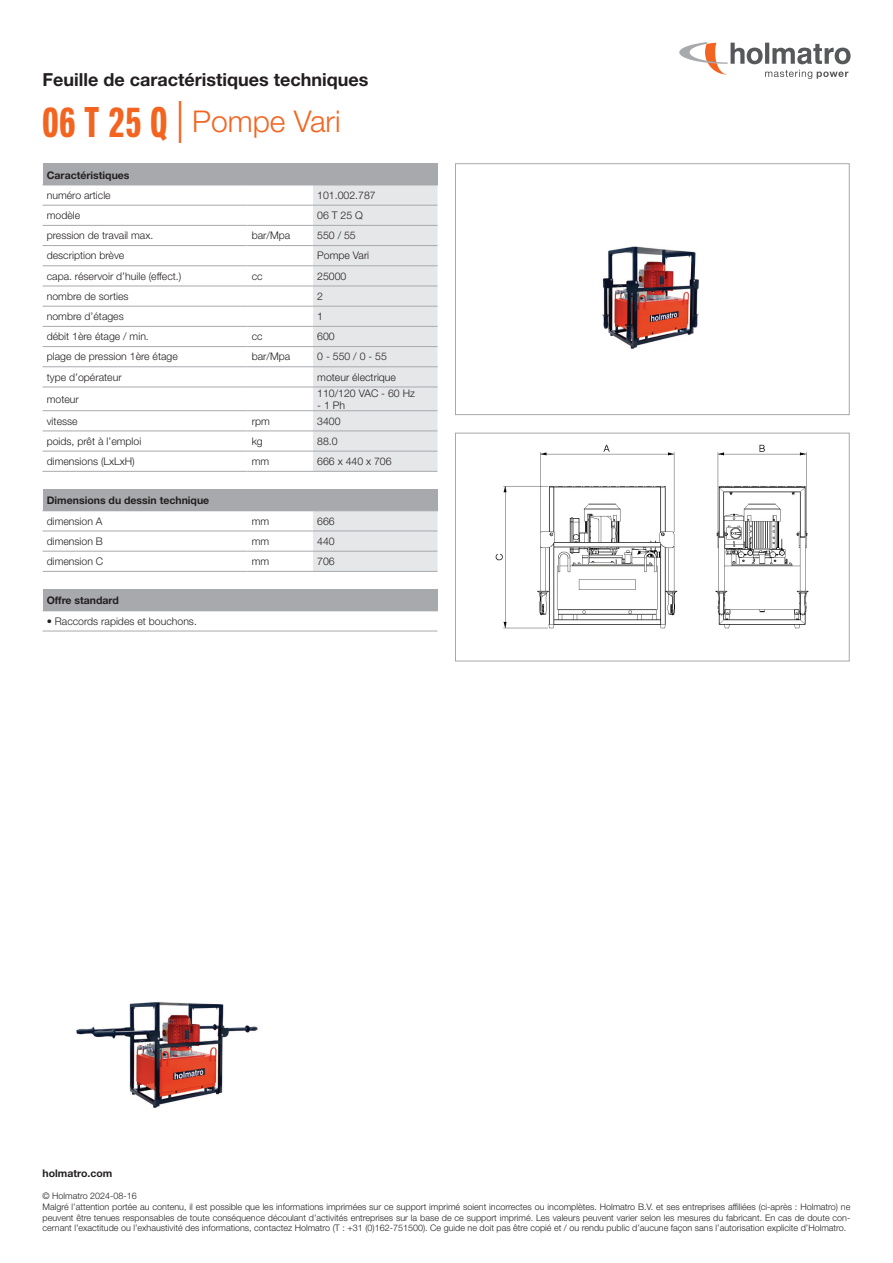
<style>
.page{position:relative;width:893px;height:1263px;background:#fff}
.page>*{position:absolute;margin:0;border:0;box-sizing:border-box;transform-origin:0 0}
.t1{font:300 30px "Helvetica Neue LT Std";color:#f36421}
.t2{font:700 18px "Helvetica Neue LT Std";color:#231f20}
.t3{font:300 10.5px "Helvetica Neue LT Std";color:#231f20}
.t4{font:700 10.5px "Helvetica Neue LT Std";color:#231f20}
.t5{font:300 9px/10.8px "Helvetica Neue LT Std";color:#231f20}
.s1{font-family:"Neue Helvetica Pro 79 Cm";font-weight:700;font-size:42px}
.s2{font-size:42px}
</style>
<div class="page">
<svg style="left:679px;top:42px;width:171px;height:37px"></svg>
<div style="left:43px;top:164px;width:394px;height:21px;background:#a8a9ad"></div>
<svg style="left:313px;top:164px;width:125px;height:307px;background:#e0e1e3"></svg>
<hr style="left:43px;top:185px;width:204px;height:1px;background:#a8a9ad">
<hr style="left:247px;top:185px;width:66px;height:1px;background:#a8a9ad">
<hr style="left:313px;top:185px;width:125px;height:1px;background:#a8a9ad">
<hr style="left:43px;top:205px;width:204px;height:1px;background:#a8a9ad">
<hr style="left:247px;top:205px;width:66px;height:1px;background:#a8a9ad">
<hr style="left:313px;top:205px;width:124px;height:1px;background:#a8a9ad">
<hr style="left:43px;top:225px;width:204px;height:1px;background:#a8a9ad">
<hr style="left:247px;top:225px;width:66px;height:1px;background:#a8a9ad">
<hr style="left:313px;top:225px;width:124px;height:1px;background:#a8a9ad">
<hr style="left:43px;top:245px;width:204px;height:1px;background:#a8a9ad">
<hr style="left:247px;top:245px;width:66px;height:1px;background:#a8a9ad">
<hr style="left:313px;top:245px;width:124px;height:1px;background:#a8a9ad">
<hr style="left:43px;top:265px;width:204px;height:1px;background:#a8a9ad">
<hr style="left:247px;top:265px;width:66px;height:1px;background:#a8a9ad">
<hr style="left:313px;top:265px;width:124px;height:1px;background:#a8a9ad">
<hr style="left:43px;top:286px;width:204px;height:1px;background:#a8a9ad">
<hr style="left:247px;top:286px;width:66px;height:1px;background:#a8a9ad">
<hr style="left:313px;top:286px;width:124px;height:1px;background:#a8a9ad">
<hr style="left:43px;top:306px;width:204px;height:1px;background:#a8a9ad">
<hr style="left:247px;top:306px;width:66px;height:1px;background:#a8a9ad">
<hr style="left:313px;top:306px;width:124px;height:1px;background:#a8a9ad">
<hr style="left:43px;top:326px;width:204px;height:1px;background:#a8a9ad">
<hr style="left:247px;top:326px;width:66px;height:1px;background:#a8a9ad">
<hr style="left:313px;top:326px;width:124px;height:1px;background:#a8a9ad">
<hr style="left:43px;top:346px;width:204px;height:1px;background:#a8a9ad">
<hr style="left:247px;top:346px;width:66px;height:1px;background:#a8a9ad">
<hr style="left:313px;top:346px;width:124px;height:1px;background:#a8a9ad">
<hr style="left:43px;top:366px;width:204px;height:1px;background:#a8a9ad">
<hr style="left:247px;top:366px;width:66px;height:1px;background:#a8a9ad">
<hr style="left:313px;top:366px;width:124px;height:1px;background:#a8a9ad">
<hr style="left:43px;top:387px;width:204px;height:1px;background:#a8a9ad">
<hr style="left:247px;top:387px;width:66px;height:1px;background:#a8a9ad">
<hr style="left:313px;top:387px;width:124px;height:1px;background:#a8a9ad">
<hr style="left:43px;top:410px;width:204px;height:1px;background:#a8a9ad">
<hr style="left:247px;top:410px;width:66px;height:1px;background:#a8a9ad">
<hr style="left:313px;top:410px;width:124px;height:1px;background:#a8a9ad">
<hr style="left:43px;top:431px;width:204px;height:1px;background:#a8a9ad">
<hr style="left:247px;top:431px;width:66px;height:1px;background:#a8a9ad">
<hr style="left:313px;top:431px;width:124px;height:1px;background:#a8a9ad">
<hr style="left:43px;top:471px;width:204px;height:1px;background:#a8a9ad">
<hr style="left:43px;top:451px;width:204px;height:1px;background:#a8a9ad">
<hr style="left:247px;top:471px;width:66px;height:1px;background:#a8a9ad">
<hr style="left:247px;top:451px;width:66px;height:1px;background:#a8a9ad">
<hr style="left:313px;top:471px;width:124px;height:1px;background:#a8a9ad">
<hr style="left:313px;top:451px;width:124px;height:1px;background:#a8a9ad">
<div style="left:43px;top:489px;width:394px;height:22px;background:#a8a9ad"></div>
<svg style="left:313px;top:489px;width:125px;height:82px"></svg>
<hr style="left:313px;top:510px;width:125px;height:1px;background:#a8a9ad">
<hr style="left:43px;top:531px;width:204px;height:1px;background:#a8a9ad">
<hr style="left:247px;top:531px;width:66px;height:1px;background:#a8a9ad">
<hr style="left:313px;top:531px;width:124px;height:1px;background:#a8a9ad">
<hr style="left:43px;top:571px;width:204px;height:1px;background:#a8a9ad">
<hr style="left:43px;top:551px;width:204px;height:1px;background:#a8a9ad">
<hr style="left:247px;top:571px;width:66px;height:1px;background:#a8a9ad">
<hr style="left:247px;top:551px;width:66px;height:1px;background:#a8a9ad">
<hr style="left:313px;top:571px;width:124px;height:1px;background:#a8a9ad">
<hr style="left:313px;top:551px;width:124px;height:1px;background:#a8a9ad">
<div style="left:43px;top:589px;width:394px;height:22px;background:#a8a9ad"></div>
<svg style="left:437px;top:589px;width:1px;height:21px"></svg>
<hr style="left:43px;top:631px;width:394px;height:1px;background:#a8a9ad">
<hr style="left:43px;top:610px;width:395px;height:1px;background:#a8a9ad">
<img style="left:76px;top:1001px;width:182px;height:107px">
<img style="left:495px;top:444px;width:314px;height:185px">
<div style="left:455px;top:433px;width:394px;height:228px;border:1px solid #a8a9ad"></div>
<img style="left:602px;top:246px;width:97px;height:103px">
<div style="left:455px;top:164px;width:394px;height:251px;border:1px solid #a8a9ad"></div>
<h2 class="t2" style="left:43px;top:68px;width:327px">Feuille de caractéristiques techniques</h2>
<h1 class="t1" style="left:43px;top:103px;width:300px"><span class="s1">06 T 25 Q</span> <span class="s2">|</span> Pompe Vari</h1>
<p class="t4" style="left:47px;top:168px;width:84px">Caractéristiques</p>
<p class="t3" style="left:47px;top:189px;width:65px">numéro article</p>
<p class="t3" style="left:317px;top:189px;width:60px">101.002.787</p>
<p class="t3" style="left:47px;top:209px;width:35px">modèle</p>
<p class="t3" style="left:317px;top:209px;width:47px">06 T 25 Q</p>
<p class="t3" style="left:47px;top:229px;width:108px">pression de travail max.</p>
<p class="t3" style="left:252px;top:229px;width:40px">bar/Mpa</p>
<p class="t3" style="left:317px;top:229px;width:40px">550 / 55</p>
<p class="t3" style="left:47px;top:249px;width:79px">description brève</p>
<p class="t3" style="left:317px;top:249px;width:53px">Pompe Vari</p>
<p class="t3" style="left:47px;top:269px;width:136px">capa. réservoir d’huile (effect.)</p>
<p class="t3" style="left:252px;top:269px;width:12px">cc</p>
<p class="t3" style="left:317px;top:269px;width:31px">25000</p>
<p class="t3" style="left:47px;top:290px;width:83px">nombre de sorties</p>
<p class="t3" style="left:317px;top:290px;width:7px">2</p>
<p class="t3" style="left:47px;top:310px;width:79px">nombre d’étages</p>
<p class="t3" style="left:317px;top:310px;width:7px">1</p>
<p class="t3" style="left:47px;top:330px;width:104px">débit 1ère étage / min.</p>
<p class="t3" style="left:252px;top:330px;width:12px">cc</p>
<p class="t3" style="left:317px;top:330px;width:19px">600</p>
<p class="t3" style="left:47px;top:350px;width:133px">plage de pression 1ère étage</p>
<p class="t3" style="left:252px;top:350px;width:40px">bar/Mpa</p>
<p class="t3" style="left:317px;top:350px;width:71px">0 - 550 / 0 - 55</p>
<p class="t3" style="left:47px;top:370px;width:76px">type d’opérateur</p>
<p class="t3" style="left:317px;top:370px;width:80px">moteur électrique</p>
<p class="t3" style="left:47px;top:392px;width:34px">moteur</p>
<p class="t3" style="left:317px;top:386px;width:99px">110/120 VAC - 60 Hz</p>
<p class="t3" style="left:317px;top:398px;width:29px">- 1 Ph</p>
<p class="t3" style="left:47px;top:414px;width:32px">vitesse</p>
<p class="t3" style="left:252px;top:414px;width:20px">rpm</p>
<p class="t3" style="left:317px;top:414px;width:25px">3400</p>
<p class="t3" style="left:47px;top:435px;width:96px">poids, prêt à l’emploi</p>
<p class="t3" style="left:252px;top:435px;width:13px">kg</p>
<p class="t3" style="left:317px;top:435px;width:22px">88.0</p>
<p class="t3" style="left:47px;top:455px;width:90px">dimensions (LxLxH)</p>
<p class="t3" style="left:252px;top:455px;width:19px">mm</p>
<p class="t3" style="left:317px;top:455px;width:76px">666 x 440 x 706</p>
<p class="t4" style="left:47px;top:494px;width:164px">Dimensions du dessin technique</p>
<p class="t3" style="left:47px;top:514px;width:57px">dimension A</p>
<p class="t3" style="left:252px;top:514px;width:19px">mm</p>
<p class="t3" style="left:317px;top:514px;width:19px">666</p>
<p class="t3" style="left:47px;top:535px;width:58px">dimension B</p>
<p class="t3" style="left:252px;top:535px;width:19px">mm</p>
<p class="t3" style="left:317px;top:535px;width:19px">440</p>
<p class="t3" style="left:47px;top:555px;width:58px">dimension C</p>
<p class="t3" style="left:252px;top:555px;width:19px">mm</p>
<p class="t3" style="left:317px;top:555px;width:19px">706</p>
<p class="t4" style="left:47px;top:594px;width:74px">Offre standard</p>
<p class="t3" style="left:47px;top:614px;width:152px">• Raccords rapides et bouchons.</p>
<p class="t4" style="left:43px;top:1167px;width:71px">holmatro.com</p>
<p class="t5" style="left:43px;top:1190px;width:809px">© Holmatro 2024-08-16<br>Malgré l’attention portée au contenu, il est possible que les informations imprimées sur ce support imprimé soient incorrectes ou incomplètes. Holmatro B.V. et ses entreprises affiliées (ci-après : Holmatro) ne peuvent être tenues responsables de toute conséquence découlant d’activités entreprises sur la base de ce support imprimé. Les valeurs peuvent varier selon les mesures du fabricant. En cas de doute con&shy;cernant l’exactitude ou l’exhaustivité des informations, contactez Holmatro (T : +31 (0)162-751500). Ce guide ne doit pas être copié et / ou rendu public d’aucune façon sans l’autorisation explicite d’Holmatro.</p>
</div>
